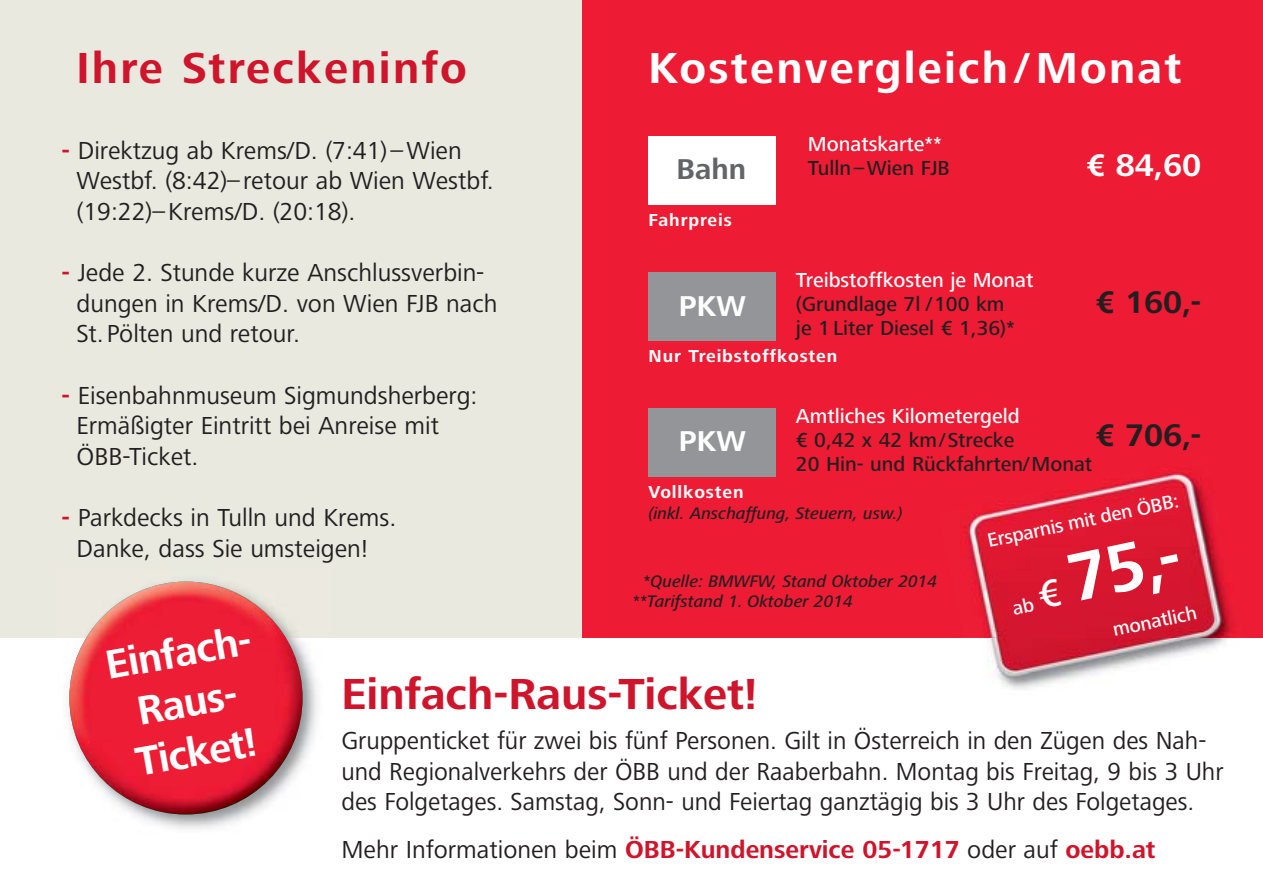
<style>
.page{position:relative;width:1263px;height:893px;background:#fff}
.page>*{position:absolute;margin:0;border:0;box-sizing:border-box;transform-origin:0 0}
.t1{font:700 70.2px "Frutiger Next LT";color:#fff;scale:.95 1}
.t2{font:700 45px "Frutiger Next LT";letter-spacing:.05em;color:#fff}
.t3{font:700 45px "Frutiger Next LT";letter-spacing:.01em;color:#ce152c}
.t4{font:700 45px "Frutiger Next LT";letter-spacing:.05em;color:#ce152c}
.t5{font:700 42px/50.4px "Frutiger Next Pro";color:#fff}
.t6{font:700 32.4px "Frutiger Next LT";color:#231f20}
.t7{font:700 32.4px "Frutiger Next LT";color:#fff}
.t8{font:700 29.7px "Frutiger Next LT";color:#fff}
.t9{font:700 29.7px "Frutiger Next LT";color:#636466}
.t10{font:25.5px/30.6px "Frutiger Next LT";color:#231f20}
.t11{font:700 25.5px "Frutiger Next LT";color:#ce152c}
.t12{font:500 21px/24px "Frutiger Next LT";color:#231f20}
.t13{font:500 21px "Frutiger Next LT";color:#fff}
.t14{font:500 19.8px "Frutiger Next LT";color:#fff}
.t15{font:700 18px "Frutiger Next LT";letter-spacing:.05em;color:#fff}
.t16{font:italic 500 17.4px/20.7px "Frutiger Next LT";color:#231f20}
.s1{font-weight:700;color:#ce152c}
.s2{font-weight:500;font-size:19.8px}
.s3{font-weight:500;font-size:39.9px}
.s4{font-weight:400;color:#231f20}
</style>
<div class="page">
<div style="left:0;top:0;width:631px;height:638px;background:#eae9e0"></div>
<div style="left:582px;top:0;width:681px;height:638px;background:#ed1b34"></div>
<div style="left:648px;top:272px;width:128px;height:68px;background:#939598"></div>
<div style="left:648px;top:408px;width:128px;height:68px;background:#939598"></div>
<div style="left:648px;top:136px;width:128px;height:68px;background:#fff"></div>
<img style="left:987px;top:638px;width:241px;height:51px">
<img style="left:963px;top:469px;width:270px;height:169px">
<img style="left:68px;top:581px;width:249px;height:248px">
<img style="left:69px;top:581px;width:234px;height:233px;border-radius:50%">
<h2 class="t4" style="left:77px;top:51px;width:392px">Ihre Streckeninfo</h2>
<h2 class="t2" style="left:648px;top:51px;width:535px">Kostenvergleich/Monat</h2>
<p class="t10" style="left:77px;top:137px;width:419px;text-indent:-15px"><span class="s1">-</span> Direktzug ab Krems/D. (7:41)– Wien<br>Westbf. (8:42)– retour ab Wien Westbf. (19:22)– Krems/D. (20:18).</p>
<p class="t10" style="left:77px;top:260px;width:422px;text-indent:-15px"><span class="s1">-</span> Jede 2. Stunde kurze Anschlussverbin&shy;dungen in Krems/D. von Wien FJB nach<br>St.Pölten und retour.</p>
<p class="t10" style="left:77px;top:382px;width:402px;text-indent:-15px"><span class="s1">-</span> Eisenbahnmuseum Sigmundsherberg:<br>Ermäßigter Eintritt bei Anreise mit<br>ÖBB-Ticket.</p>
<p class="t9" style="left:676px;top:158px;width:71px">Bahn</p>
<p class="t15" style="left:648px;top:213px;width:85px">Fahrpreis</p>
<p class="t13" style="left:808px;top:136px;width:135px">Monatskarte**</p>
<p class="t12" style="left:808px;top:158px;width:143px">Tulln –Wien FJB</p>
<p class="t13" style="left:796px;top:272px;width:239px">Treibstoffkosten je Monat</p>
<p class="t12" style="left:796px;top:294px;width:220px">(Grundlage 7l /100 km je 1 Liter Diesel € 1,36)*</p>
<p class="t8" style="left:679px;top:295px;width:68px">PKW</p>
<p class="t15" style="left:648px;top:349px;width:190px">Nur Treibstoffkosten</p>
<p class="t7" style="left:1086px;top:153px;width:117px">€ 84,60</p>
<p class="t6" style="left:1095px;top:289px;width:107px">€ 160,-</p>
<p class="t8" style="left:679px;top:430px;width:68px">PKW</p>
<p class="t13" style="left:796px;top:408px;width:225px">Amtliches Kilometergeld</p>
<p class="t12" style="left:796px;top:430px;width:298px">€ 0,42 x 42 km/Strecke<br>20 Hin- und Rückfahrten/Monat</p>
<p class="t6" style="left:1095px;top:423px;width:107px">€ 706,-</p>
<p class="t15" style="left:648px;top:485px;width:97px">Vollkosten</p>
<p class="t16" style="left:648px;top:504px;width:256px">(inkl. Anschaffung, Steuern, usw.)</p>
<p class="t14" style="left:986px;top:533px;width:197px;rotate:-12deg">Ersparnis mit den ÖBB:</p>
<p class="t10" style="left:61px;top:504px;width:336px;text-align:center"><span class="s1">-</span> Parkdecks in Tulln und Krems.<br>Danke, dass Sie umsteigen!</p>
<h1 class="t1" style="left:1004px;top:565px;width:185px;rotate:-12deg"><span class="s2">ab</span> <span class="s3">€</span> 75,-</h1>
<p class="t16" style="left:633px;top:572px;width:306px;text-indent:11px">*Quelle: BMWFW, Stand Oktober 2014 **Tarifstand 1. Oktober 2014</p>
<p class="t14" style="left:1111px;top:622px;width:87px;rotate:-12deg">monatlich</p>
<h3 class="t5" style="left:102px;top:640px;width:156px;rotate:-10deg">Einfach-<br>Raus-<br>Ticket!</h3>
<h2 class="t3" style="left:341px;top:677px;width:417px">Einfach-Raus-Ticket!</h2>
<p class="t10" style="left:341px;top:728px;width:884px">Gruppenticket für zwei bis fünf Personen. Gilt in Österreich in den Zügen des Nah&shy;und Regionalverkehrs der ÖBB und der Raaberbahn. Montag bis Freitag, 9 bis 3 Uhr des Folgetages. Samstag, Sonn- und Feiertag ganztägig bis 3 Uhr des Folgetages.</p>
<p class="t11" style="left:341px;top:840px;width:816px"><span class="s4">Mehr Informationen beim</span> ÖBB-Kundenservice 05-1717 <span class="s4">oder auf</span> oebb.at</p>
</div>
